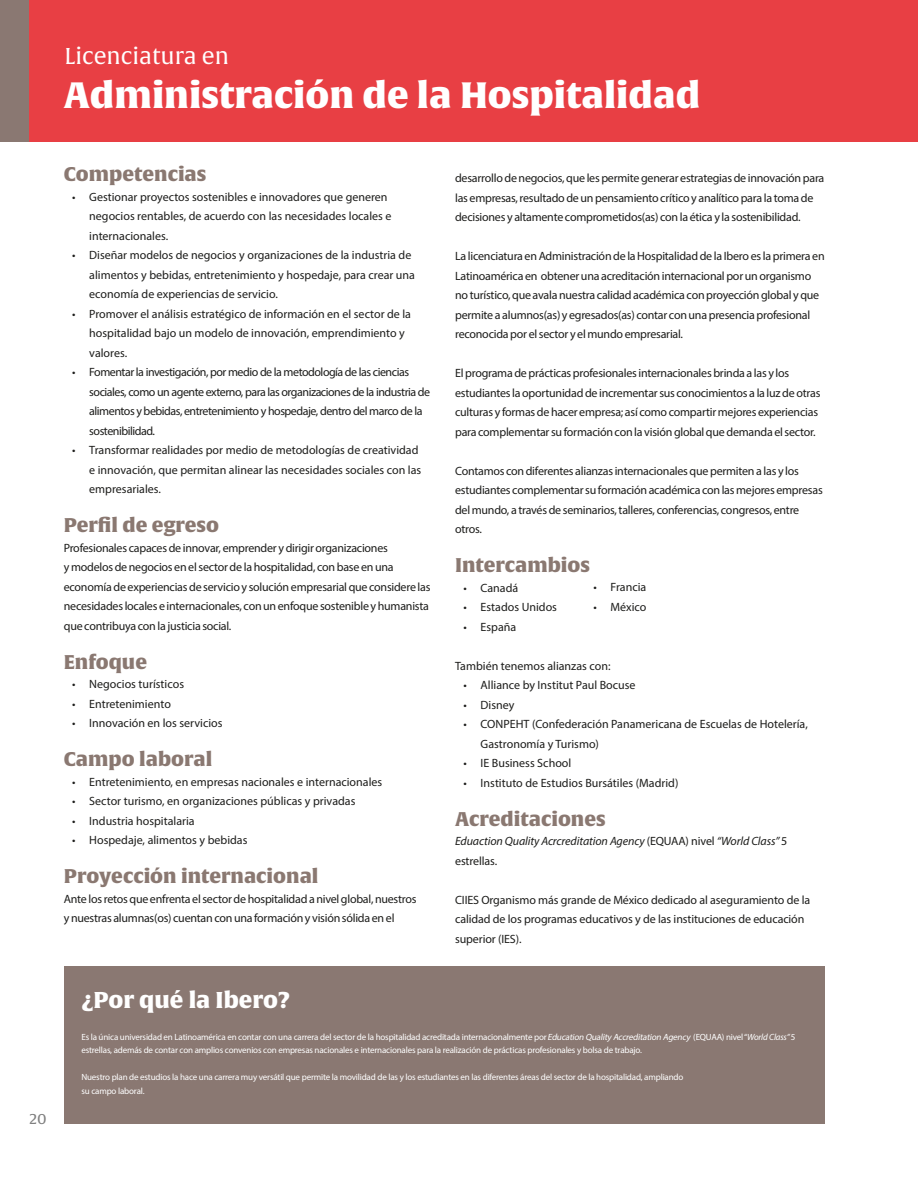
<style>
.page{position:relative;width:918px;height:1188px;background:#fff}
.page>*{position:absolute;margin:0;border:0;box-sizing:border-box;transform-origin:0 0}
.t1{font:36px "Alverata Bl";color:#fff}
.t2{font:22.5px "Alverata Bl";color:#fff}
.t3{font:22.5px "Alverata";color:#fff}
.t4{font:19.5px "Alverata Bl";color:#8a7871}
.t5{font:15px "Alverata";color:#808080}
.t6{font:12px/19.5px "Myriad Pro";letter-spacing:-.02em;color:#1d1d1b}
.t7{font:12px/19.5px "Myriad Pro";color:#1d1d1b}
.t8{font:12px/19.5px "Myriad Pro";letter-spacing:-.04em;color:#1d1d1b}
.t9{font:italic 12px/19.5px "Myriad Pro";letter-spacing:-.01em;color:#1d1d1b}
.t10{font:9px/13.5px "Myriad Pro";letter-spacing:-.02em;color:#fff}
.s1{font-style:normal}
.s2{font-style:italic}
</style>
<div class="page">
<div style="left:0;top:0;width:918px;height:141px;background:#e83f44"></div>
<div style="left:64px;top:966px;width:760px;height:158px;background:#8a7872"></div>
<div style="left:0;top:0;width:29px;height:141px;background:#8a7872"></div>
<h2 class="t3" style="left:64px;top:43px;width:166px">Licenciatura en</h2>
<h1 class="t1" style="left:64px;top:73px;width:638px">Administración de la Hospitalidad</h1>
<p class="t5" style="left:29px;top:1110px;width:19px">20</p>
<h3 class="t4" style="left:64px;top:162px;width:144px">Competencias</h3>
<p class="t7" style="left:89px;top:187px;width:304px;text-indent:-17px">• Gestionar proyectos sostenibles e innovadores que generen negocios rentables, de acuerdo con las necesidades locales e internacionales.</p>
<p class="t7" style="left:89px;top:245px;width:327px;text-indent:-17px">• Diseñar modelos de negocios y organizaciones de la industria de alimentos y bebidas, entretenimiento y hospedaje, para crear una economía de experiencias de servicio.</p>
<p class="t7" style="left:89px;top:304px;width:323px;text-indent:-17px">• Promover el análisis estratégico de información en el sector de la hospitalidad bajo un modelo de innovación, emprendimiento y valores.</p>
<p class="t8" style="left:89px;top:362px;width:342px;text-indent:-17px">• Fomentar la investigación, por medio de la metodología de las ciencias sociales, como un agente externo, para las organizaciones de la industria de alimentos y bebidas, entretenimiento y hospedaje, dentro del marco de la sostenibilidad.</p>
<p class="t7" style="left:89px;top:440px;width:334px;text-indent:-17px">• Transformar realidades por medio de metodologías de creatividad e innovación, que permitan alinear las necesidades sociales con las empresariales.</p>
<h3 class="t4" style="left:64px;top:513px;width:157px">Perfil de egreso</h3>
<p class="t6" style="left:64px;top:538px;width:368px">Profesionales capacesde innovar, emprender ydirigirorganizaciones ymodelosdenegocios enelsectorde lahospitalidad, conbase enuna economíade experienciasde servicioy soluciónempresarialque considere las necesidadeslocales e internacionales, conunenfoque sostenible yhumanista que contribuya conla justicia social.</p>
<h3 class="t4" style="left:64px;top:650px;width:85px">Enfoque</h3>
<p class="t7" style="left:72px;top:674px;width:113px">• Negocios turísticos</p>
<p class="t7" style="left:72px;top:694px;width:100px">• Entretenimiento</p>
<p class="t7" style="left:72px;top:713px;width:152px">• Innovación en los servicios</p>
<h3 class="t4" style="left:64px;top:747px;width:150px">Campo laboral</h3>
<p class="t7" style="left:72px;top:772px;width:311px">• Entretenimiento, en empresas nacionales e internacionales</p>
<p class="t7" style="left:72px;top:791px;width:285px">• Sector turismo, en organizaciones públicas y privadas</p>
<p class="t7" style="left:72px;top:811px;width:124px">• Industria hospitalaria</p>
<p class="t7" style="left:72px;top:830px;width:177px">• Hospedaje, alimentos y bebidas</p>
<h3 class="t4" style="left:64px;top:864px;width:256px">Proyección internacional</h3>
<p class="t6" style="left:64px;top:889px;width:354px">Ante losretosque enfrenta elsectordehospitalidadanivelglobal,nuestros ynuestras alumnas(os) cuentanconuna formacióny visiónsólida enel</p>
<p class="t6" style="left:455px;top:169px;width:371px">desarrollodenegocios,que lespermitegenerar estrategiasde innovaciónpara las empresas,resultadodeunpensamientocríticoy analíticopara la tomade decisiones y altamente comprometidos(as) conla ética y la sostenibilidad.</p>
<p class="t6" style="left:455px;top:247px;width:371px">La licenciatura enAdministraciónde laHospitalidadde la Iberoeslaprimera en Latinoamérica en obteneruna acreditacióninternacionalporunorganismo noturístico,que avalanuestra calidadacadémica conproyecciónglobal yque permite a alumnos(as) y egresados(as) contar conunapresenciaprofesional reconocidapor elsector y elmundoempresarial.</p>
<p class="t6" style="left:455px;top:364px;width:367px">Elprogramadeprácticasprofesionalesinternacionalesbrinda a las y los estudianteslaoportunidadde incrementarsus conocimientos a la luzdeotras culturas y formasdehacer empresa; así comocompartirmejores experiencias para complementarsuformaciónconla visiónglobalquedemanda elsector.</p>
<p class="t6" style="left:455px;top:461px;width:369px">Contamos condiferentes alianzasinternacionalesquepermitena las y los estudiantes complementarsuformaciónacadémica conlasmejores empresas delmundo, a travésde seminarios,talleres, conferencias, congresos, entre otros.</p>
<h3 class="t4" style="left:455px;top:553px;width:137px">Intercambios</h3>
<p class="t6" style="left:464px;top:578px;width:56px">• Canadá</p>
<p class="t7" style="left:464px;top:598px;width:95px">• Estados Unidos</p>
<p class="t6" style="left:464px;top:617px;width:54px">• España</p>
<p class="t7" style="left:455px;top:656px;width:157px">También tenemos alianzas con:</p>
<p class="t7" style="left:464px;top:676px;width:174px">• Alliance by Institut Paul Bocuse</p>
<p class="t6" style="left:464px;top:695px;width:52px">• Disney</p>
<p class="t7" style="left:481px;top:715px;width:329px;text-indent:-17px">• CONPEHT (Confederación Panamericana de Escuelas de Hotelería,<br>Gastronomía y Turismo)</p>
<p class="t7" style="left:464px;top:754px;width:109px">• IE Business School</p>
<p class="t7" style="left:464px;top:773px;width:216px">• Instituto de Estudios Bursátiles (Madrid)</p>
<h3 class="t4" style="left:455px;top:807px;width:152px">Acreditaciones</h3>
<p class="t9" style="left:455px;top:832px;width:334px">Eduaction Quality Acrcreditation Agency <span class="s1">(EQUAA) nivel</span> “World Class” <span class="s1">5 estrellas.</span></p>
<p class="t6" style="left:455px;top:890px;width:357px">CIIES Organismo más grande de México dedicado al aseguramiento de la calidad de los programas educativos y de las instituciones de educación superior (IES).</p>
<p class="t7" style="left:594px;top:577px;width:54px">• Francia</p>
<p class="t6" style="left:594px;top:597px;width:54px">• México</p>
<h2 class="t2" style="left:81px;top:986px;width:210px">¿Por qué la Ibero?</h2>
<p class="t10" style="left:81px;top:1030px;width:716px">Es la única universidad en Latinoamérica en contar con una carrera del sector de la hospitalidad acreditada internacionalmente por<span class="s2">Education Quality Accreditation Agency</span> (EQUAA) nivel“<span class="s2">World Class”</span> 5 estrellas, además de contar con amplios convenios con empresas nacionales e internacionales para la realización de prácticas profesionales y bolsa de trabajo.</p>
<p class="t10" style="left:81px;top:1071px;width:604px">Nuestro plan de estudios la hace una carrera muy versátil que permite la movilidad de las y los estudiantes en las diferentes áreas del sector de la hospitalidad, ampliando su campo laboral.</p>
</div>
